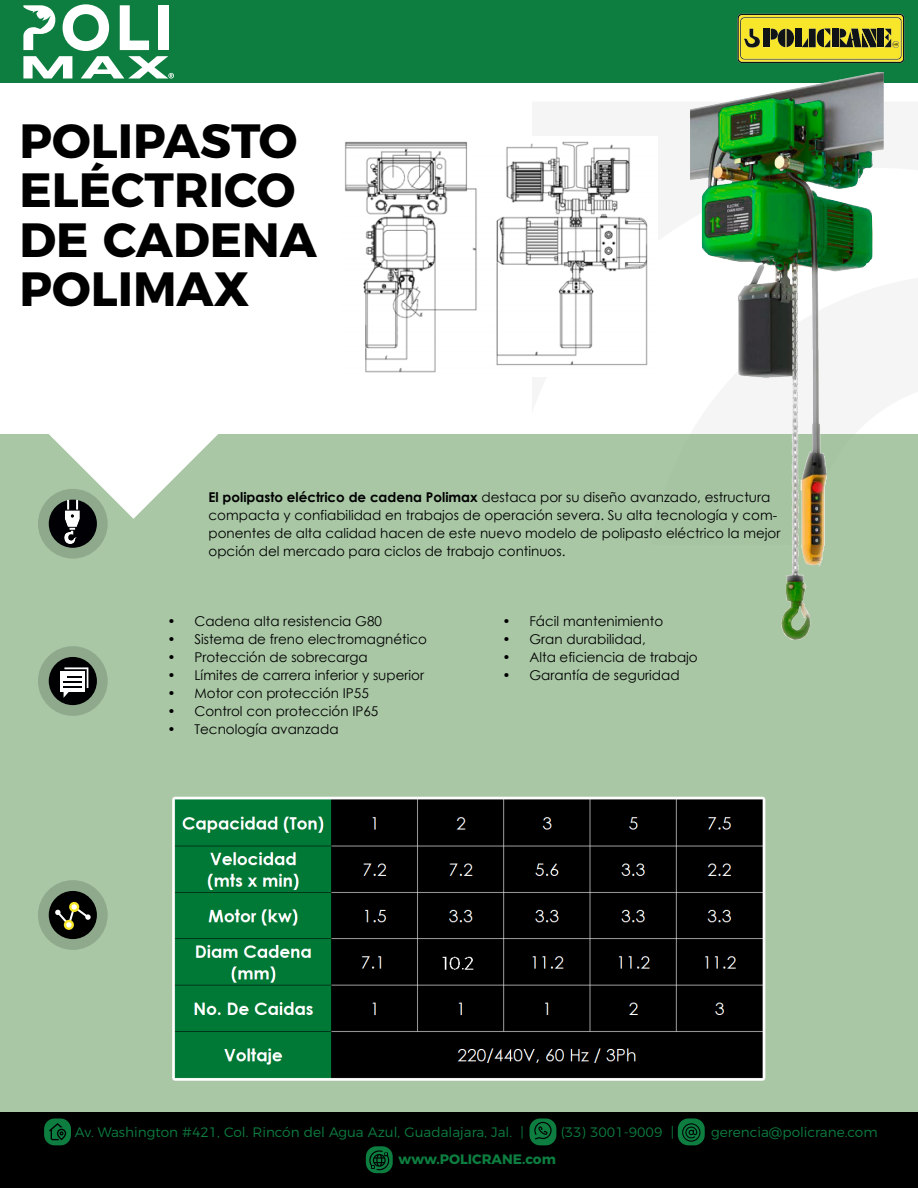
<style>
.page{position:relative;width:918px;height:1188px;background:#fff}
.page>*{position:absolute;margin:0;border:0;box-sizing:border-box;transform-origin:0 0}
.t1{font:700 48px/49.5px "Montserrat";color:#000001}
.t2{font:300 13.65px "Montserrat";color:#0d7e40}
.t3{font:700 13.65px "Montserrat";color:#0d7e40}
.t4{font:13.5px/18px "Century Gothic";color:#000001}
.s1{font-weight:700}
</style>
<div class="page">
<div style="left:0;top:0;width:918px;height:82px;background:#0d7e40"></div>
<div style="left:0;top:434px;width:918px;height:677px;background:#a9c7a5"></div>
<svg style="left:49px;top:434px;width:169px;height:85px"></svg>
<div style="left:0;top:1112px;width:918px;height:76px;background:#000001"></div>
<svg style="left:738px;top:14px;width:166px;height:49px;background:#b2a72d"></svg>
<svg style="left:44px;top:1118px;width:27px;height:27px"></svg>
<svg style="left:530px;top:1118px;width:26px;height:27px"></svg>
<svg style="left:678px;top:1118px;width:27px;height:27px"></svg>
<svg style="left:366px;top:1146px;width:27px;height:27px"></svg>
<div style="left:38px;top:646px;width:70px;height:70px;background:#8fa98c;border-radius:50%"></div>
<div style="left:49px;top:657px;width:48px;height:48px;background:#000002;border-radius:50%"></div>
<div style="left:61px;top:672px;width:24px;height:20px;background:#fff"></div>
<svg style="left:64px;top:667px;width:24px;height:31px"></svg>
<div style="left:38px;top:489px;width:70px;height:70px;background:#8fa98c;border-radius:50%"></div>
<div style="left:49px;top:500px;width:48px;height:48px;background:#000005;border-radius:50%"></div>
<img style="left:50px;top:501px;width:44px;height:43px">
<div style="left:38px;top:880px;width:70px;height:70px;background:#8fa98c;border-radius:50%"></div>
<div style="left:49px;top:891px;width:48px;height:48px;background:#000001;border-radius:50%"></div>
<svg style="left:69px;top:902px;width:10px;height:10px"></svg>
<svg style="left:64px;top:920px;width:10px;height:10px"></svg>
<svg style="left:55px;top:904px;width:36px;height:24px"></svg>
<svg style="left:23px;top:4px;width:151px;height:75px"></svg>
<img style="left:172px;top:796px;width:594px;height:285px">
<img style="left:690px;top:73px;width:193px;height:567px">
<img style="left:345px;top:141px;width:303px;height:232px">
<h1 class="t1" style="left:20px;top:112px;width:299px">POLIPASTO<br>ELÉCTRICO<br>DE CADENA<br>POLIMAX</h1>
<p class="t4" style="left:209px;top:488px;width:573px"><span class="s1">El polipasto eléctrico de cadena Polimax</span> destaca por su diseño avanzado, estructura compacta y confiabilidad en trabajos de operación severa. Su alta tecnología y com&shy;ponentes de alta calidad hacen de este nuevo modelo de polipasto eléctrico la mejor opción del mercado para ciclos de trabajo continuos.</p>
<p class="t4" style="left:167px;top:612px;width:216px">• Cadena alta resistencia G80</p>
<p class="t4" style="left:167px;top:630px;width:261px">• Sistema de freno electromagnético</p>
<p class="t4" style="left:167px;top:648px;width:202px">• Protección de sobrecarga</p>
<p class="t4" style="left:167px;top:666px;width:258px">• Límites de carrera inferior y superior</p>
<p class="t4" style="left:167px;top:684px;width:203px">• Motor con protección IP55</p>
<p class="t4" style="left:167px;top:702px;width:212px">• Control con protección IP65</p>
<p class="t4" style="left:167px;top:720px;width:173px">• Tecnología avanzada</p>
<p class="t4" style="left:502px;top:612px;width:162px">• Fácil mantenimiento</p>
<p class="t4" style="left:502px;top:630px;width:145px">• Gran durabilidad,</p>
<p class="t4" style="left:502px;top:648px;width:197px">• Alta eficiencia de trabajo</p>
<p class="t4" style="left:502px;top:666px;width:179px">• Garantía de seguridad</p>
<p class="t2" style="left:75px;top:1121px;width:450px">Av. Washington #421, Col. Rincón del Agua Azul, Guadalajara, Jal. |</p>
<p class="t2" style="left:561px;top:1121px;width:115px">(33) 3001-9009 |</p>
<p class="t2" style="left:711px;top:1121px;width:168px">gerencia@policrane.com</p>
<p class="t3" style="left:398px;top:1148px;width:159px">www.POLICRANE.com</p>
</div>
